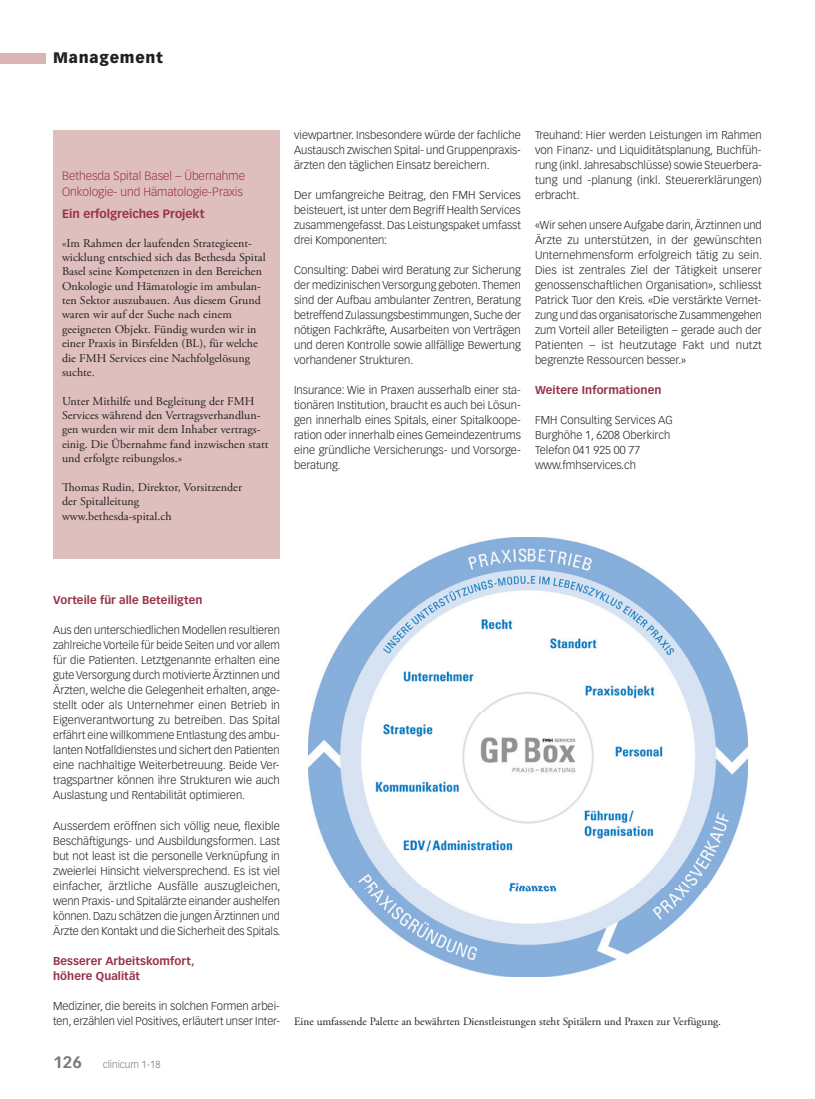
<style>
.page{position:relative;width:815px;height:1099px;background:#fff}
.page>*{position:absolute;margin:0;border:0;box-sizing:border-box;transform-origin:0 0}
.t1{font:900 15px "Vectora LT Std";letter-spacing:.05em;color:#231f20}
.t2{font:11.88px/14.4px "Adobe Garamond Pro";letter-spacing:.005em;color:#231f20}
.t3{font:300 11.88px/16.2px "Vectora LT Std";color:#983249}
.t4{font:700 11.88px "Vectora LT Std";color:#983249}
.t5{font:300 11.25px/15px "Vectora LT Std";color:#231f20;text-align:justify}
.t6{font:700 11.25px/15px "Vectora LT Std";letter-spacing:.005em;color:#983249}
.t7{font:11.25px "Adobe Garamond Pro";color:#231f20}
.t8{font:300 10px "Vectora LT Std";color:#76787b}
.s1{font-weight:700;font-size:16.25px}
</style>
<div class="page">
<div style="left:0;top:53px;width:45px;height:10px;background:#d9b4b3"></div>
<div style="left:53px;top:130px;width:227px;height:429px;background:#debfbe"></div>
<img style="left:308px;top:537px;width:440px;height:439px">
<h1 class="t1" style="left:53px;top:49px;width:111px">Management</h1>
<p class="t3" style="left:62px;top:167px;width:185px">Bethesda Spital Basel – Übernahme<br>Onkologie- und Hämatologie-Praxis</p>
<p class="t4" style="left:62px;top:206px;width:144px">Ein erfolgreiches Projekt</p>
<p class="t2" style="left:62px;top:236px;width:205px">«Im Rahmen der laufenden Strategieent&shy;wicklung entschied sich das Bethesda Spital Basel seine Kompetenzen in den Bereichen Onkologie und Hämatologie im ambulan&shy;ten Sektor auszubauen. Aus diesem Grund waren wir auf der Suche nach einem geeigneten Objekt. Fündig wurden wir in einer Praxis in Birsfelden (BL), für welche die FMH Services eine Nachfolgelösung suchte.</p>
<p class="t2" style="left:62px;top:394px;width:208px">Unter Mithilfe und Begleitung der FMH Services während den Vertragsverhandlun&shy;gen wurden wir mit dem Inhaber vertrags&shy;einig. Die Übernahme fand inzwischen statt und erfolgte reibungslos.»</p>
<p class="t2" style="left:62px;top:480px;width:181px">Thomas Rudin, Direktor, Vorsitzender der Spitalleitung www.bethesda-spital.ch</p>
<p class="t5" style="left:294px;top:128px;width:228px">viewpartner. Insbesondere würde der fachliche Austausch zwischen Spital- und Gruppenpraxis&shy;ärzten den täglichen Einsatz bereichern.</p>
<p class="t5" style="left:294px;top:188px;width:228px">Der umfangreiche Beitrag, den FMH Services beisteuert, ist unter dem Begriff Health Services zusammengefasst. Das Leistungspaket umfasst drei Komponenten:</p>
<p class="t5" style="left:294px;top:263px;width:228px">Consulting: Dabei wird Beratung zur Sicherung der medizinischen Versorgung geboten. Themen sind der Aufbau ambulanter Zentren, Beratung betreffend Zulassungsbestimmungen, Suche der nötigen Fachkräfte, Ausarbeiten von Verträgen und deren Kontrolle sowie allfällige Bewertung vorhandener Strukturen.</p>
<p class="t5" style="left:294px;top:383px;width:228px">Insurance: Wie in Praxen ausserhalb einer sta&shy;tionären Institution, braucht es auch bei Lösun&shy;gen innerhalb eines Spitals, einer Spitalkoope&shy;ration oder innerhalb eines Gemeindezentrums eine gründliche Versicherungs- und Vorsorge&shy;beratung.</p>
<p class="t5" style="left:535px;top:128px;width:228px">Treuhand: Hier werden Leistungen im Rahmen von Finanz- und Liquiditätsplanung, Buchfüh&shy;rung (inkl. Jahresabschlüsse) sowie Steuerbera&shy;tung und -planung (inkl. Steuererklärungen) erbracht.</p>
<p class="t5" style="left:535px;top:218px;width:229px">«Wir sehen unsere Aufgabe darin, Ärztinnen und Ärzte zu unterstützen, in der gewünschten Unternehmensform erfolgreich tätig zu sein.<br>Dies ist zentrales Ziel der Tätigkeit unserer genossenschaftlichen Organisation», schliesst Patrick Tuor den Kreis. «Die verstärkte Vernet&shy;zung und das organisatorische Zusammengehen zum Vorteil aller Beteiligten – gerade auch der Patienten – ist heutzutage Fakt und nutzt begrenzte Ressourcen besser.»</p>
<p class="t6" style="left:535px;top:383px;width:128px">Weitere Informationen</p>
<p class="t5" style="left:535px;top:413px;width:139px;text-align:left">FMH Consulting Services AG<br>Burghöhe 1, 6208 Oberkirch<br>Telefon 041 925 00 77 www.fmhservices.ch</p>
<p class="t6" style="left:53px;top:593px;width:151px">Vorteile für alle Beteiligten</p>
<p class="t5" style="left:53px;top:623px;width:228px">Aus den unterschiedlichen Modellen resultieren zahlreiche Vorteile für beide Seiten und vor allem für die Patienten. Letztgenannte erhalten eine gute Versorgung durch motivierte Ärztinnen und Ärzten, welche die Gelegenheit erhalten, ange&shy;stellt oder als Unternehmer einen Betrieb in Eigenverantwortung zu betreiben. Das Spital erfährt eine willkommene Entlastung des ambu&shy;lanten Notfalldienstes und sichert den Patienten eine nachhaltige Weiterbetreuung. Beide Ver&shy;tragspartner können ihre Strukturen wie auch Auslastung und Rentabilität optimieren.</p>
<p class="t5" style="left:53px;top:818px;width:229px">Ausserdem eröffnen sich völlig neue, flexible Beschäftigungs- und Ausbildungsformen. Last but not least ist die personelle Verknüpfung in zweierlei Hinsicht vielversprechend. Es ist viel einfacher, ärztliche Ausfälle auszugleichen, wenn Praxis- und Spitalärzte einander aushelfen können. Dazu schätzen die jungen Ärztinnen und Ärzte den Kontakt und die Sicherheit des Spitals.</p>
<p class="t6" style="left:53px;top:953px;width:143px">Besserer Arbeitskomfort, höhere Qualität</p>
<p class="t5" style="left:53px;top:998px;width:228px">Mediziner, die bereits in solchen Formen arbei&shy;ten, erzählen viel Positives, erläutert unser Inter-</p>
<p class="t8" style="left:53px;top:1058px;width:109px"><span class="s1">126</span> clinicum 1-18</p>
<p class="t7" style="left:294px;top:1014px;width:428px">Eine umfassende Palette an bewährten Dienstleistungen steht Spitälern und Praxen zur Verfügung.</p>
</div>
